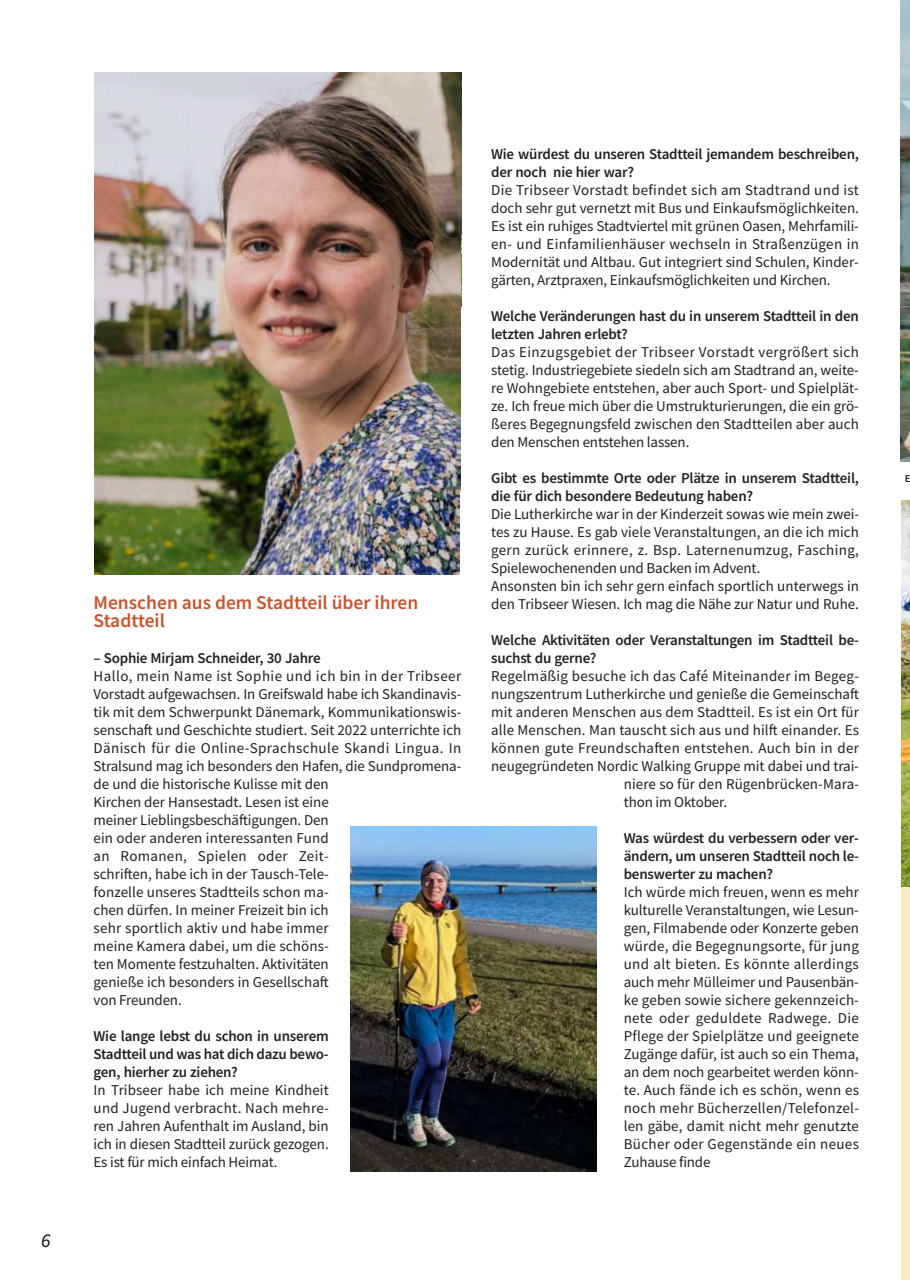
<style>
.page{position:relative;width:910px;height:1280px;background:#fff}
.page>*{position:absolute;margin:0;border:0;box-sizing:border-box;transform-origin:0 0}
.t1{font:600 19.5px/18px "Source Sans Pro";color:#ca532b}
.t2{font:italic 19.5px "Source Sans Pro";color:#070909}
.t3{font:15px/18px "Source Sans Pro";color:#231f20;text-align:justify}
.t4{font:600 15px/18px "Source Sans Pro";letter-spacing:-.015em;color:#231f20}
.t5{font:15px "Source Sans Pro";letter-spacing:.02em;color:#231f20}
.t6{font:600 10.5px "Source Sans Pro";color:#231f20}
</style>
<div class="page">
<div style="left:901px;top:500px;width:9px;height:780px;background:#f9eac5"></div>
<img style="left:95px;top:72px;width:366px;height:502px">
<img style="left:350px;top:826px;width:247px;height:345px">
<img style="left:901px;top:500px;width:9px;height:386px">
<img style="left:901px;top:0;width:9px;height:462px">
<h1 class="t2" style="left:41px;top:1228px;width:11px">6</h1>
<h1 class="t1" style="left:94px;top:593px;width:326px">Menschen aus dem Stadtteil über ihren<br>Stadtteil</h1>
<p class="t4" style="left:94px;top:648px;width:229px">– Sophie Mirjam Schneider, 30 Jahre</p>
<p class="t3" style="left:94px;top:666px;width:369px;text-align:left">Hallo, mein Name ist Sophie und ich bin in der Tribseer Vorstadt aufgewachsen. In Greifswald habe ich Skandinavis&shy;tik mit dem Schwerpunkt Dänemark, Kommunikationswis&shy;senscha昀琀 und Geschichte studiert. Seit 2022 unterrichte ich Dänisch für die Online-Sprachschule Skandi Lingua. In Stralsund mag ich besonders den Hafen, die Sundpromena&shy;de und die historische Kulisse mit den<br>Kirchen der Hansestadt. Lesen ist eine<br>meiner Lieblingsbeschä昀琀igungen. Den<br>ein oder anderen interessanten Fund<br>an Romanen, Spielen oder Zeit-<br>schri昀琀en, habe ich in der Tausch-Tele-<br>fonzelle unseres Stadtteils schon ma-<br>chen dürfen. In meiner Freizeit bin ich<br>sehr sportlich aktiv und habe immer<br>meine Kamera dabei, um die schöns-<br>ten Momente festzuhalten. Aktivitäten<br>genieße ich besonders in Gesellscha昀琀<br>von Freunden.</p>
<p class="t4" style="left:94px;top:1026px;width:237px;text-align:justify">Wie lange lebst du schon in unserem Stadtteil und was hat dich dazu bewo&shy;gen, hierher zu ziehen?</p>
<p class="t3" style="left:94px;top:1080px;width:237px">In Tribseer habe ich meine Kindheit und Jugend verbracht. Nach mehre&shy;ren Jahren Aufenthalt im Ausland, bin ich in diesen Stadtteil zurück gezogen.<br>Es ist für mich einfach Heimat.</p>
<p class="t4" style="left:491px;top:144px;width:369px">Wie würdest du unseren Stadtteil jemandem beschreiben, der noch nie hier war?</p>
<p class="t3" style="left:491px;top:180px;width:369px">Die Tribseer Vorstadt befindet sich am Stadtrand und ist doch sehr gut vernetzt mit Bus und Einkaufsmöglichkeiten.<br>Es ist ein ruhiges Stadtviertel mit grünen Oasen, Mehrfamili&shy;en- und Einfamilienhäuser wechseln in Straßenzügen in Modernität und Altbau. Gut integriert sind Schulen, Kinder&shy;gärten, Arztpraxen, Einkaufsmöglichkeiten und Kirchen.</p>
<p class="t4" style="left:491px;top:306px;width:369px">Welche Veränderungen hast du in unserem Stadtteil in den letzten Jahren erlebt?</p>
<p class="t3" style="left:491px;top:342px;width:369px">Das Einzugsgebiet der Tribseer Vorstadt vergrößert sich stetig. Industriegebiete siedeln sich am Stadtrand an, weite&shy;re Wohngebiete entstehen, aber auch Sport- und Spielplät&shy;ze. Ich freue mich über die Umstrukturierungen, die ein grö&shy;ßeres Begegnungsfeld zwischen den Stadtteilen aber auch den Menschen entstehen lassen.</p>
<p class="t4" style="left:491px;top:468px;width:369px">Gibt es bestimmte Orte oder Plätze in unserem Stadtteil, die für dich besondere Bedeutung haben?</p>
<p class="t3" style="left:491px;top:504px;width:369px;text-align:left">Die Lutherkirche war in der Kinderzeit sowas wie mein zwei&shy;tes zu Hause. Es gab viele Veranstaltungen, an die ich mich gern zurück erinnere, z. Bsp. Laternenumzug, Fasching, Spielewochenenden und Backen im Advent.<br>Ansonsten bin ich sehr gern einfach sportlich unterwegs in den Tribseer Wiesen. Ich mag die Nähe zur Natur und Ruhe.</p>
<p class="t4" style="left:491px;top:630px;width:369px">Welche Aktivitäten oder Veranstaltungen im Stadtteil be&shy;suchst du gerne?</p>
<p class="t5" style="left:491px;top:666px;width:369px">Regelmäßig besuche ich das Café Miteinander im Begeg-</p>
<p class="t3" style="left:491px;top:684px;width:369px">nungszentrum Lutherkirche und genieße die Gemeinscha昀琀</p>
<p class="t3" style="left:491px;top:702px;width:369px">mit anderen Menschen aus dem Stadtteil. Es ist ein Ort für</p>
<p class="t3" style="left:491px;top:720px;width:369px">alle Menschen. Man tauscht sich aus und hil昀琀 einander. Es</p>
<p class="t5" style="left:491px;top:738px;width:369px">können gute Freundscha昀琀en entstehen. Auch bin in der</p>
<p class="t3" style="left:491px;top:756px;width:369px">neugegründeten Nordic Walking Gruppe mit dabei und trai-</p>
<p class="t3" style="left:624px;top:774px;width:237px">niere so für den Rügenbrücken-Mara-</p>
<p class="t3" style="left:624px;top:792px;width:105px">thon im Oktober.</p>
<p class="t4" style="left:624px;top:828px;width:237px;text-align:justify">Was würdest du verbessern oder ver&shy;ändern, um unseren Stadtteil noch le&shy;benswerter zu machen?</p>
<p class="t3" style="left:624px;top:882px;width:237px">Ich würde mich freuen, wenn es mehr kulturelle Veranstaltungen, wie Lesun&shy;gen, Filmabende oder Konzerte geben würde, die Begegnungsorte, für jung und alt bieten. Es könnte allerdings auch mehr Mülleimer und Pausenbän&shy;ke geben sowie sichere gekennzeich&shy;nete oder geduldete Radwege. Die Pflege der Spielplätze und geeignete Zugänge dafür, ist auch so ein Thema, an dem noch gearbeitet werden könn&shy;te. Auch fände ich es schön, wenn es noch mehr Bücherzellen/Telefonzel&shy;len gäbe, damit nicht mehr genutzte Bücher oder Gegenstände ein neues Zuhause finde</p>
<p class="t6" style="left:905px;top:472px;width:7px">E</p>
</div>
